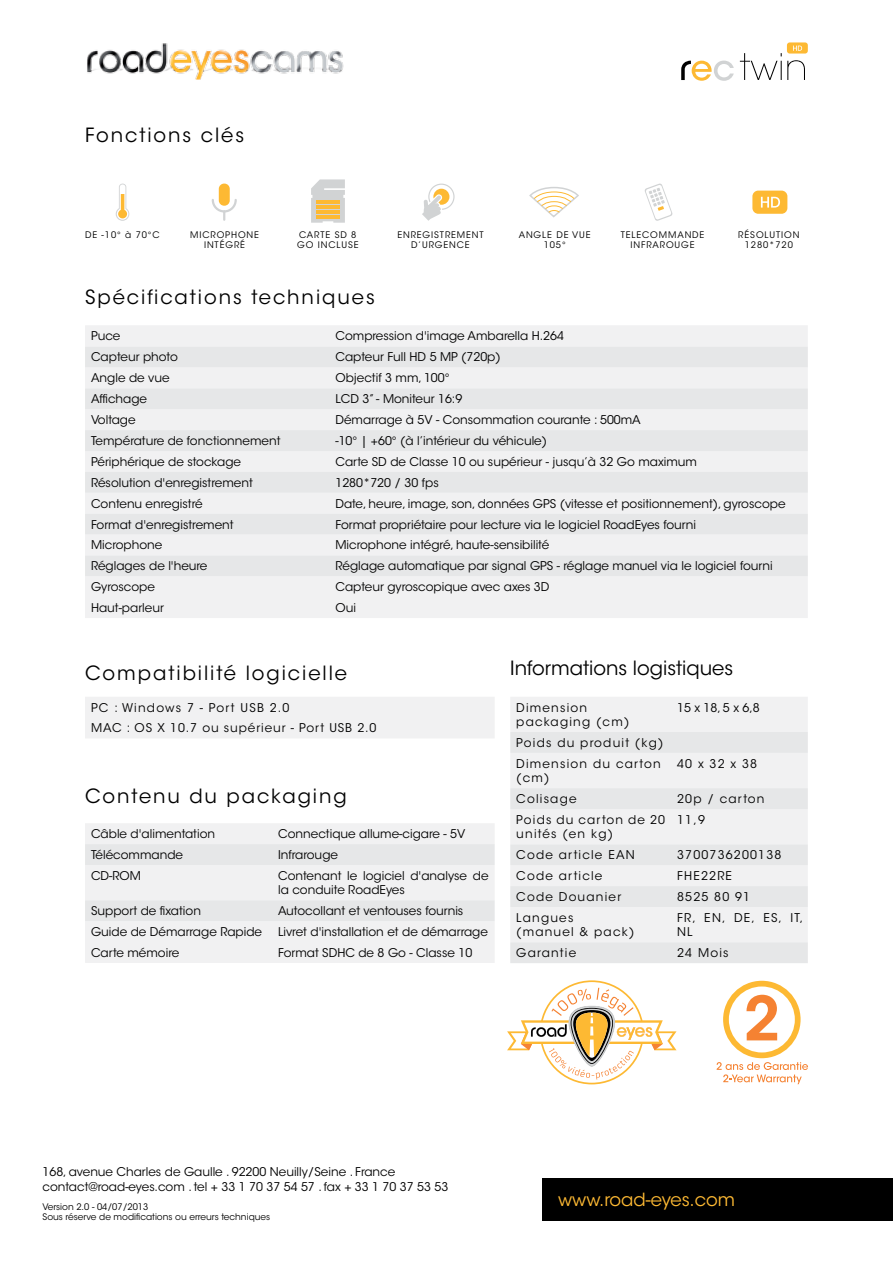
<style>
.page{position:relative;width:893px;height:1263px;background:#fff}
.page>*{position:absolute;margin:0;border:0;box-sizing:border-box;transform-origin:0 0}
.t1{font:19.5px "ITC Avant Garde Std";letter-spacing:.1em;color:#000}
.t2{font:19.5px "ITC Avant Garde Std";color:#000}
.t3{font:18px "ITC Avant Garde Std";color:#fdb933}
.t4{font:12px/14.4px "ITC Avant Garde Std";color:#000}
.t5{font:12px/14.4px "ITC Avant Garde Std";letter-spacing:.1em;color:#000}
.t6{font:12px/20.9px "ITC Avant Garde Std";letter-spacing:.075em;color:#000}
.t7{font:9px/10.8px "ITC Avant Garde Std";letter-spacing:.1em;color:#000;text-align:center}
.t8{font:9px/10.8px "ITC Avant Garde Std";color:#000}
</style>
<div class="page">
<svg style="left:644px;top:183px;width:29px;height:38px"></svg>
<svg style="left:115px;top:184px;width:14px;height:37px"></svg>
<svg style="left:529px;top:187px;width:50px;height:31px"></svg>
<svg style="left:422px;top:184px;width:33px;height:37px"></svg>
<div style="left:752px;top:191px;width:35px;height:23px;background:#fdb933;border-radius:6px"></div>
<svg style="left:761px;top:197px;width:19px;height:11px"></svg>
<div style="left:219px;top:184px;width:11px;height:22px;background:#fdb933;border-radius:5px"></div>
<svg style="left:212px;top:199px;width:25px;height:22px"></svg>
<div style="left:510px;top:697px;width:298px;height:35px;background:#f1f1f2"></div>
<svg style="left:510px;top:732px;width:298px;height:231px;fill:#f1f1f2"></svg>
<div style="left:542px;top:1178px;width:351px;height:42px;background:#000"></div>
<img style="left:87px;top:43px;width:257px;height:37px">
<div style="left:85px;top:325px;width:723px;height:293px;background:#f1f1f2"></div>
<svg style="left:85px;top:347px;width:723px;height:229px;fill:#e6e7e8"></svg>
<div style="left:85px;top:823px;width:410px;height:140px;background:#f1f1f2"></div>
<svg style="left:85px;top:844px;width:410px;height:77px"></svg>
<div style="left:85px;top:697px;width:409px;height:41px;background:#f1f1f2"></div>
<svg style="left:311px;top:179px;width:34px;height:44px"></svg>
<hr style="left:316px;top:210px;width:23px;height:4px;background:#fdb933">
<hr style="left:316px;top:205px;width:23px;height:4px;background:#fdb933">
<hr style="left:316px;top:215px;width:23px;height:3px;background:#fdb933">
<hr style="left:316px;top:200px;width:23px;height:4px;background:#fdb933">
<div style="left:787px;top:42px;width:21px;height:12px;background:#fdb933;border-radius:3px"></div>
<svg style="left:681px;top:61px;width:53px;height:20px"></svg>
<svg style="left:740px;top:46px;width:65px;height:34px"></svg>
<svg style="left:507px;top:980px;width:169px;height:104px"></svg>
<svg style="left:717px;top:981px;width:91px;height:103px"></svg>
<h1 class="t1" style="left:85px;top:124px;width:161px">Fonctions clés</h1>
<p class="t7" style="left:397px;top:229px;width:88px">ENREGISTREMENT<br>D’URGENCE</p>
<p class="t7" style="left:738px;top:229px;width:63px">RÉSOLUTION<br>1280*720</p>
<p class="t7" style="left:85px;top:229px;width:76px">DE -10° à 70°C</p>
<p class="t7" style="left:519px;top:229px;width:74px">ANGLE DE VUE<br>105°</p>
<p class="t7" style="left:190px;top:229px;width:70px">MICROPHONE<br>INTéGRé</p>
<p class="t7" style="left:297px;top:229px;width:63px;text-align:left">CARTE SD 8<br>GO INCLUSE</p>
<p class="t7" style="left:621px;top:229px;width:85px">TELECOMMANDE<br>INFRAROUGE</p>
<h1 class="t1" style="left:85px;top:285px;width:291px">Spécifications techniques</h1>
<p class="t4" style="left:91px;top:329px;width:31px">Puce</p>
<p class="t4" style="left:335px;top:329px;width:230px">Compression d'image Ambarella H.264</p>
<p class="t4" style="left:91px;top:350px;width:88px">Capteur photo</p>
<p class="t4" style="left:335px;top:350px;width:167px">Capteur Full HD 5 MP (720p)</p>
<p class="t4" style="left:91px;top:371px;width:80px">Angle de vue</p>
<p class="t4" style="left:335px;top:371px;width:116px">Objectif 3 mm, 100°</p>
<p class="t4" style="left:91px;top:392px;width:58px">Affichage</p>
<p class="t4" style="left:335px;top:392px;width:128px">LCD 3’’ - Moniteur 16:9</p>
<p class="t4" style="left:91px;top:413px;width:46px">Voltage</p>
<p class="t4" style="left:335px;top:413px;width:307px">Démarrage à 5V - Consommation courante : 500mA</p>
<p class="t4" style="left:91px;top:434px;width:191px">Température de fonctionnement</p>
<p class="t4" style="left:335px;top:434px;width:213px">-10° | +60° (à l’intérieur du véhicule)</p>
<p class="t4" style="left:91px;top:454px;width:152px">Périphérique de stockage</p>
<p class="t4" style="left:335px;top:454px;width:363px">Carte SD de Classe 10 ou supérieur - jusqu’à 32 Go maximum</p>
<p class="t4" style="left:91px;top:475px;width:163px">Résolution d'enregistrement</p>
<p class="t4" style="left:335px;top:475px;width:105px">1280*720 / 30 fps</p>
<p class="t4" style="left:91px;top:496px;width:113px">Contenu enregistré</p>
<p class="t4" style="left:335px;top:496px;width:452px">Date, heure, image, son, données GPS (vitesse et positionnement), gyroscope</p>
<p class="t4" style="left:91px;top:517px;width:144px">Format d'enregistrement</p>
<p class="t4" style="left:335px;top:517px;width:362px">Format propriétaire pour lecture via le logiciel RoadEyes fourni</p>
<p class="t4" style="left:91px;top:538px;width:73px">Microphone</p>
<p class="t4" style="left:335px;top:538px;width:215px">Microphone intégré, haute-sensibilité</p>
<p class="t4" style="left:91px;top:559px;width:118px">Réglages de l'heure</p>
<p class="t4" style="left:335px;top:559px;width:439px">Réglage automatique par signal GPS - réglage manuel via le logiciel fourni</p>
<p class="t4" style="left:91px;top:580px;width:65px">Gyroscope</p>
<p class="t4" style="left:335px;top:580px;width:215px">Capteur gyroscopique avec axes 3D</p>
<p class="t4" style="left:91px;top:601px;width:74px">Haut-parleur</p>
<p class="t4" style="left:335px;top:601px;width:22px">Oui</p>
<h1 class="t1" style="left:85px;top:661px;width:264px">Compatibilité logicielle</h1>
<p class="t6" style="left:91px;top:697px;width:287px">PC : Windows 7 - Port USB 2.0<br>MAC : OS X 10.7 ou supérieur - Port USB 2.0</p>
<h1 class="t1" style="left:85px;top:784px;width:263px">Contenu du packaging</h1>
<p class="t4" style="left:91px;top:827px;width:126px">Câble d'alimentation</p>
<p class="t4" style="left:278px;top:827px;width:189px">Connectique allume-cigare - 5V</p>
<p class="t4" style="left:91px;top:847px;width:94px">Télécommande</p>
<p class="t4" style="left:278px;top:847px;width:61px">Infrarouge</p>
<p class="t4" style="left:91px;top:868px;width:51px">CD-ROM</p>
<p class="t4" style="left:278px;top:868px;width:212px">Contenant le logiciel d'analyse de la conduite RoadEyes</p>
<p class="t4" style="left:91px;top:904px;width:111px">Support de fixation</p>
<p class="t4" style="left:278px;top:904px;width:187px">Autocollant et ventouses fournis</p>
<p class="t4" style="left:91px;top:925px;width:173px">Guide de Démarrage Rapide</p>
<p class="t4" style="left:278px;top:925px;width:211px">Livret d'installation et de démarrage</p>
<p class="t4" style="left:91px;top:945px;width:90px">Carte mémoire</p>
<p class="t4" style="left:278px;top:945px;width:196px">Format SDHC de 8 Go - Classe 10</p>
<h1 class="t2" style="left:510px;top:656px;width:225px">Informations logistiques</h1>
<p class="t5" style="left:516px;top:700px;width:115px">Dimension packaging (cm)</p>
<p class="t4" style="left:677px;top:700px;width:84px">15 x 18, 5 x 6,8</p>
<p class="t5" style="left:516px;top:732px;width:149px;line-height:20.9px">Poids du produit (kg)<br>Dimension du carton</p>
<p class="t4" style="left:516px;top:771px;width:35px">(cm)</p>
<p class="t4" style="left:677px;top:756px;width:82px">40 x 32 x 38</p>
<p class="t5" style="left:516px;top:792px;width:62px">Colisage</p>
<p class="t5" style="left:677px;top:792px;width:89px">20p / carton</p>
<p class="t5" style="left:516px;top:812px;width:150px">Poids du carton de 20 unités (en kg)</p>
<p class="t4" style="left:677px;top:812px;width:29px">11,9</p>
<p class="t5" style="left:516px;top:848px;width:120px">Code article EAN</p>
<p class="t5" style="left:677px;top:848px;width:106px">3700736200138</p>
<p class="t5" style="left:516px;top:869px;width:88px">Code article</p>
<p class="t5" style="left:677px;top:869px;width:56px">FHE22RE</p>
<p class="t5" style="left:516px;top:889px;width:106px">Code Douanier</p>
<p class="t4" style="left:677px;top:889px;width:75px">8525 80 91</p>
<p class="t5" style="left:516px;top:910px;width:120px">Langues<br>(manuel &amp; pack)</p>
<p class="t5" style="left:677px;top:910px;width:128px">FR, EN, DE, ES, IT,<br>NL</p>
<p class="t5" style="left:516px;top:946px;width:61px">Garantie</p>
<p class="t4" style="left:677px;top:946px;width:53px">24 Mois</p>
<p class="t4" style="left:43px;top:1165px;width:407px">168, avenue Charles de Gaulle . 92200 Neuilly/Seine . France contact@road-eyes.com . tel + 33 1 70 37 54 57 . fax + 33 1 70 37 53 53</p>
<p class="t8" style="left:43px;top:1201px;width:229px">Version 2.0 - 04/07/2013<br>Sous réserve de modifications ou erreurs techniques</p>
<h2 class="t3" style="left:558px;top:1189px;width:178px">www.road-eyes.com</h2>
</div>
